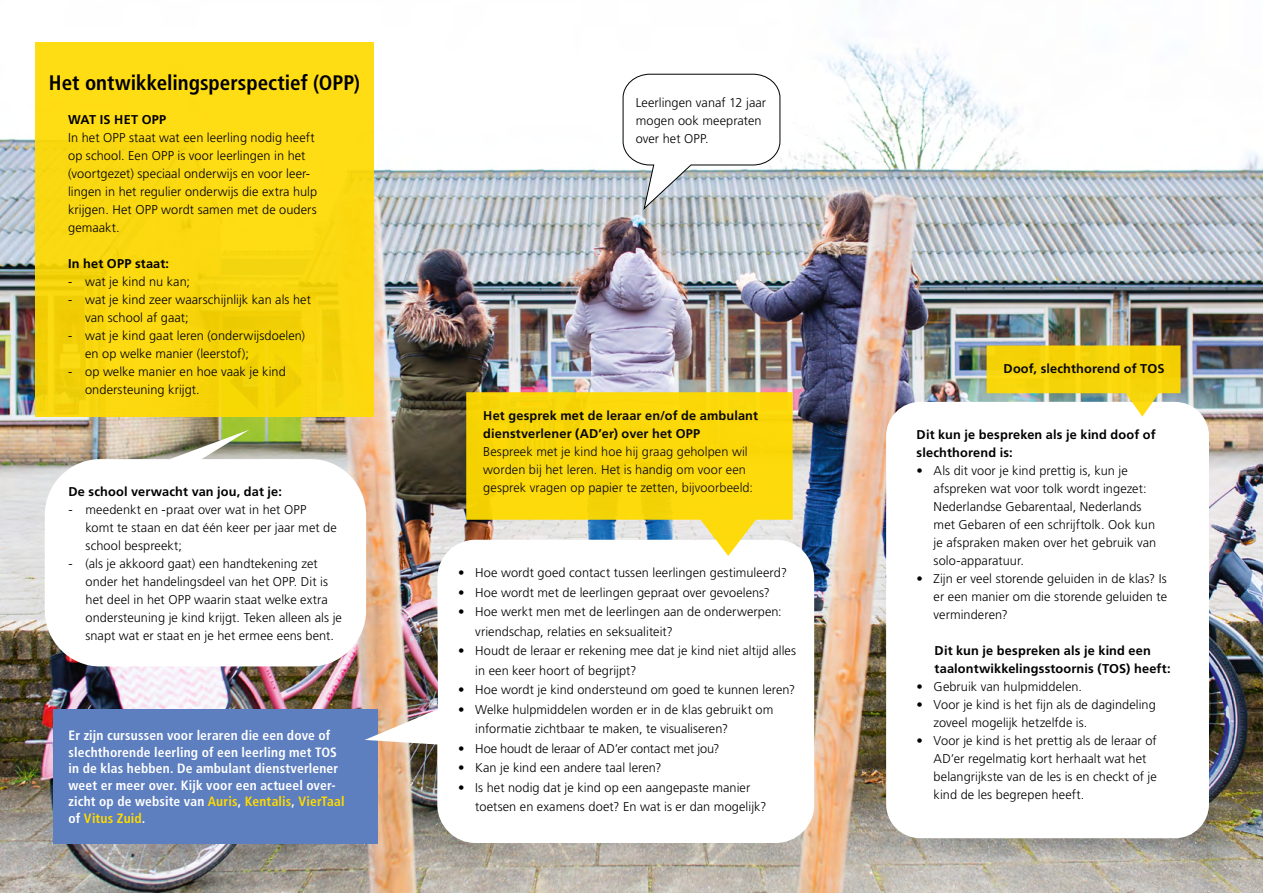
<style>
.page{position:relative;width:1263px;height:893px;background:#fff}
.page>*{position:absolute;margin:0;border:0;box-sizing:border-box;transform-origin:0 0}
.t1{font:700 condensed 21px "Frutiger LT Std";color:#000}
.opsomming{font:700 condensed 13.5px/16.5px "Frutiger LT Std";letter-spacing:.015em;color:#fff}
.opsomming-2{font:300 12.75px/18px "Frutiger LT Std";letter-spacing:.005em;color:#000}
.opsomming-3{font:700 12.75px/18px "Frutiger LT Std";letter-spacing:.01em;color:#000}
.opsomming-4{font:300 12.75px "Frutiger LT Std";letter-spacing:-.015em;color:#000}
.s1{color:#ffda00}
</style>
<div class="page">
<img style="left:0;top:41px;width:1263px;height:852px">
<div style="left:36px;top:42px;width:338px;height:375px;background:linear-gradient(to bottom,#ffde17,#f6d409)"></div>
<svg style="left:45px;top:430px;width:321px;height:236px"></svg>
<svg style="left:622px;top:73px;width:159px;height:138px"></svg>
<div style="left:53px;top:709px;width:324px;height:135px;background:#5d7ebf"></div>
<svg style="left:365px;top:540px;width:449px;height:303px"></svg>
<svg style="left:466px;top:392px;width:327px;height:164px;fill:#fcd90b"></svg>
<div style="left:886px;top:402px;width:323px;height:436px;background:#fff;border-radius:34px"></div>
<svg style="left:986px;top:345px;width:194px;height:72px"></svg>
<p class="t1" style="left:49px;top:70px;width:313px">Het ontwikkelingsperspectief (OPP)</p>
<p class="opsomming-3" style="left:68px;top:110px;width:100px">WAT IS HET OPP</p>
<p class="opsomming-2" style="left:68px;top:129px;width:251px">In het OPP staat wat een leerling nodig heeft op school. Een OPP is voor leerlingen in het (voortgezet) speciaal onderwijs en voor leer&shy;lingen in het regulier onderwijs die extra hulp krijgen. Het OPP wordt samen met de ouders gemaakt.</p>
<p class="opsomming-3" style="left:68px;top:254px;width:102px">In het OPP staat:</p>
<p class="opsomming-2" style="left:68px;top:273px;width:123px">- wat je kind nu kan;</p>
<p class="opsomming-2" style="left:85px;top:291px;width:227px;text-indent:-17px">- wat je kind zeer waarschijnlijk kan als het van school af gaat;</p>
<p class="opsomming-2" style="left:85px;top:327px;width:222px;text-indent:-17px">- wat je kind gaat leren (onderwijsdoelen) en op welke manier (leerstof);</p>
<p class="opsomming-2" style="left:85px;top:363px;width:202px;text-indent:-17px">- op welke manier en hoe vaak je kind ondersteuning krijgt.</p>
<p class="opsomming-3" style="left:69px;top:483px;width:215px">De school verwacht van jou, dat je:</p>
<p class="opsomming-2" style="left:86px;top:501px;width:253px;text-indent:-17px">- meedenkt en -praat over wat in het OPP komt te staan en dat één keer per jaar met de school bespreekt;</p>
<p class="opsomming-2" style="left:86px;top:555px;width:258px;text-indent:-17px">- (als je akkoord gaat) een handtekening zet onder het handelingsdeel van het OPP. Dit is het deel in het OPP waarin staat welke extra ondersteuning je kind krijgt. Teken alleen als je snapt wat er staat en je het ermee eens bent.</p>
<p class="opsomming" style="left:69px;top:727px;width:278px">Er zijn cursussen voor leraren die een dove of slechthorende leerling of een leerling met TOS in de klas hebben. De ambulant dienstverlener weet er meer over. Kijk voor een actueel over&shy;zicht op de website van <span class="s1">Auris</span>, <span class="s1">Kentalis</span>, <span class="s1">VierTaal </span>of <span class="s1">Vitus Zuid</span>.</p>
<p class="opsomming-2" style="left:636px;top:94px;width:132px">Leerlingen vanaf 12 jaar mogen ook meepraten over het OPP.</p>
<p class="opsomming-3" style="left:483px;top:406px;width:276px">Het gesprek met de leraar en/of de ambulant dienstverlener (AD’er) over het OPP</p>
<p class="opsomming-2" style="left:483px;top:443px;width:271px">Bespreek met je kind hoe hij graag geholpen wil worden bij het leren. Het is handig om voor een gesprek vragen op papier te zetten, bijvoorbeeld:</p>
<p class="opsomming-2" style="left:458px;top:564px;width:330px">• Hoe wordt goed contact tussen leerlingen gestimuleerd?</p>
<p class="opsomming-2" style="left:458px;top:584px;width:313px">• Hoe wordt met de leerlingen gepraat over gevoelens?</p>
<p class="opsomming-2" style="left:475px;top:602px;width:308px;line-height:19.5px;text-indent:-17px">• Hoe werkt men met de leerlingen aan de onderwerpen: vriendschap, relaties en seksualiteit?</p>
<p class="opsomming-2" style="left:475px;top:641px;width:322px;line-height:19.5px;text-indent:-17px">• Houdt de leraar er rekening mee dat je kind niet altijd alles in een keer hoort of begrijpt?</p>
<p class="opsomming-2" style="left:458px;top:681px;width:339px">• Hoe wordt je kind ondersteund om goed te kunnen leren?</p>
<p class="opsomming-2" style="left:475px;top:700px;width:300px;line-height:19.5px;text-indent:-17px">• Welke hulpmiddelen worden er in de klas gebruikt om informatie zichtbaar te maken, te visualiseren?</p>
<p class="opsomming-4" style="left:458px;top:741px;width:263px">• Hoe houdt de leraar of AD’er contact met jou?</p>
<p class="opsomming-2" style="left:458px;top:759px;width:205px">• Kan je kind een andere taal leren?</p>
<p class="opsomming-2" style="left:475px;top:778px;width:293px;line-height:19.5px;text-indent:-17px">• Is het nodig dat je kind op een aangepaste manier toetsen en examens doet? En wat is er dan mogelijk?</p>
<p class="opsomming-3" style="left:1003px;top:360px;width:162px">Doof, slechthorend of TOS</p>
<p class="opsomming-3" style="left:917px;top:426px;width:241px">Dit kun je bespreken als je kind doof of slechthorend is:</p>
<p class="opsomming-2" style="left:934px;top:462px;width:224px;text-indent:-17px">• Als dit voor je kind prettig is, kun je afspreken wat voor tolk wordt ingezet:<br>Nederlandse Gebarentaal, Nederlands met Gebaren of een schrijftolk. Ook kun je afspraken maken over het gebruik van solo-apparatuur.</p>
<p class="opsomming-2" style="left:934px;top:570px;width:235px;text-align:justify;text-indent:-17px">• Zijn er veel storende geluiden in de klas? Is er een manier om die storende geluiden te verminderen?</p>
<p class="opsomming-3" style="left:935px;top:642px;width:237px">Dit kun je bespreken als je kind een taalontwikkelingsstoornis (TOS) heeft:</p>
<p class="opsomming-2" style="left:917px;top:678px;width:167px">• Gebruik van hulpmiddelen.</p>
<p class="opsomming-2" style="left:934px;top:696px;width:224px;text-indent:-17px">• Voor je kind is het fijn als de dagindeling zoveel mogelijk hetzelfde is.</p>
<p class="opsomming-2" style="left:934px;top:732px;width:225px;text-indent:-17px">• Voor je kind is het prettig als de leraar of AD’er regelmatig kort herhaalt wat het belangrijkste van de les is en checkt of je kind de les begrepen heeft.</p>
</div>
